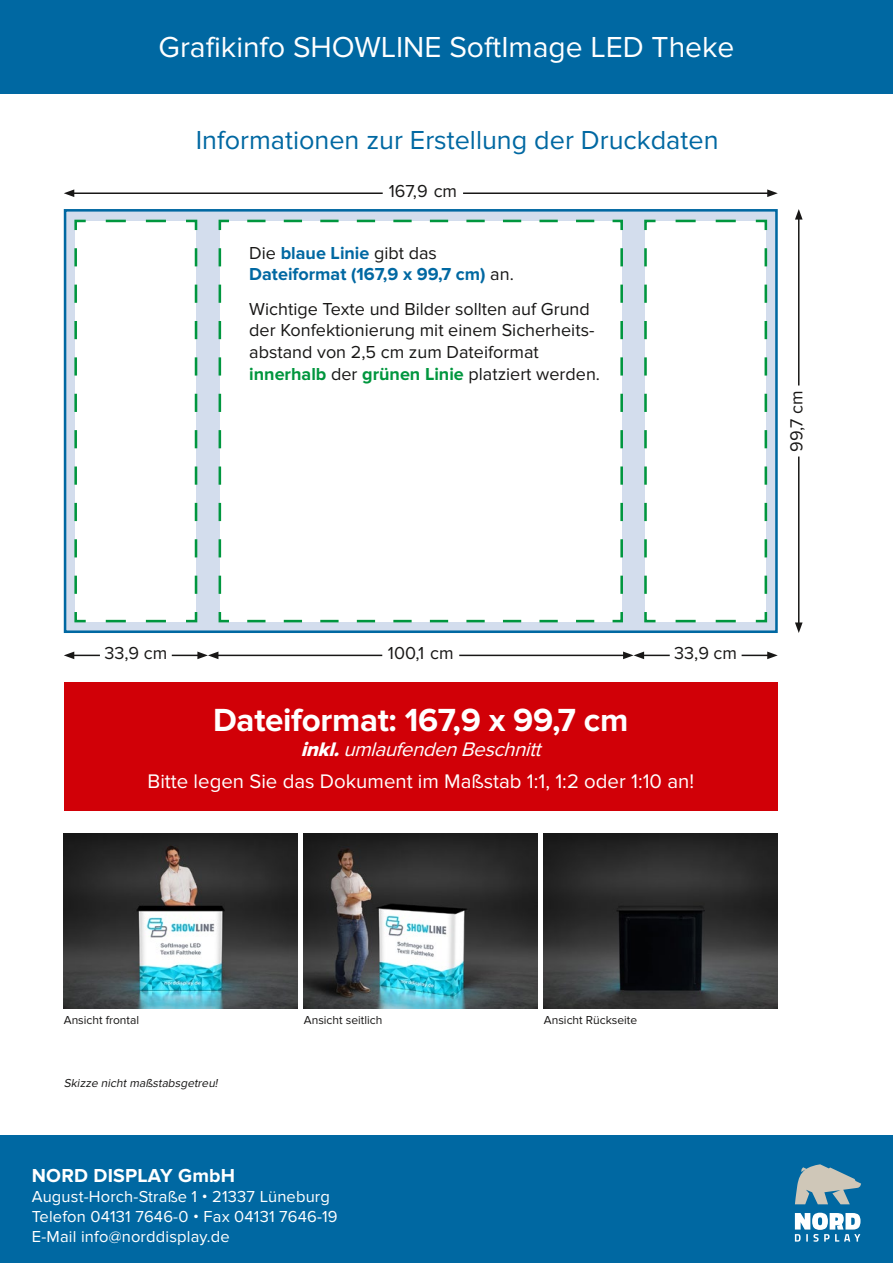
<style>
.page{position:relative;width:893px;height:1263px;background:#fff}
.page>*{position:absolute;margin:0;border:0;box-sizing:border-box;transform-origin:0 0}
.t1{font:700 33.15px "Proxima Nova";letter-spacing:-.01em;color:#fff}
.t2{font:30px "Proxima Nova";color:#fff}
.t3{font:27px "Proxima Nova";color:#0068a2}
.t4{font:20.4px/31.5px "Proxima Nova";color:#fff;text-align:center}
.t5{font:700 19.5px "Proxima Nova";letter-spacing:.01em;color:#fff}
.t6{font:18px/21.6px "Proxima Nova";color:#181716}
.t7{font:700 18px/21.6px "Proxima Nova";color:#0068a2}
.t8{font:16.5px/19.8px "Proxima Nova";letter-spacing:.01em;color:#fff}
.t9{font:12px "Proxima Nova";color:#181716}
.t10{font:italic 12px "Proxima Nova";color:#181716}
.s1{font-weight:400;color:#181716}
.s2{font-weight:700;color:#00963e}
.s3{font-family:"Proxima Nova Extrabld";font-style:italic}
.s4{font-style:italic}
</style>
<div class="page">
<div style="left:0;top:0;width:893px;height:94px;background:#0068a2"></div>
<div style="left:0;top:1135px;width:893px;height:128px;background:#0068a2"></div>
<svg style="left:795px;top:1213px;width:65px;height:29px"></svg>
<svg style="left:795px;top:1164px;width:66px;height:40px"></svg>
<div style="left:64px;top:209px;width:714px;height:424px;background:#d3dded;border:3px solid #0068a2"></div>
<div style="left:644px;top:219px;width:124px;height:404px;background:#fff"></div>
<div style="left:74px;top:219px;width:124px;height:404px;background:#fff"></div>
<div style="left:218px;top:219px;width:405px;height:404px;background:#fff"></div>
<div style="left:64px;top:682px;width:714px;height:128px;background:#d10007"></div>
<svg style="left:64px;top:651px;width:36px;height:8px"></svg>
<svg style="left:742px;top:651px;width:36px;height:8px"></svg>
<hr style="left:216px;top:655px;width:166px;height:1px;background:#181716">
<svg style="left:172px;top:651px;width:46px;height:8px"></svg>
<hr style="left:459px;top:655px;width:166px;height:1px;background:#181716">
<svg style="left:623px;top:651px;width:47px;height:8px"></svg>
<hr style="left:72px;top:192px;width:311px;height:2px;background:#181716">
<svg style="left:64px;top:189px;width:10px;height:8px"></svg>
<hr style="left:463px;top:192px;width:306px;height:2px;background:#181716">
<svg style="left:767px;top:189px;width:11px;height:8px"></svg>
<hr style="left:798px;top:456px;width:1px;height:169px;background:#181716">
<svg style="left:795px;top:622px;width:8px;height:11px"></svg>
<hr style="left:798px;top:217px;width:1px;height:168px;background:#181716">
<svg style="left:795px;top:209px;width:8px;height:11px"></svg>
<img style="left:64px;top:833px;width:234px;height:175px">
<img style="left:304px;top:833px;width:234px;height:175px">
<img style="left:544px;top:833px;width:234px;height:175px">
<h2 class="t2" style="left:159px;top:30px;width:577px">Grafikinfo SHOWLINE SoftImage LED Theke</h2>
<h3 class="t3" style="left:196px;top:124px;width:524px">Informationen zur Erstellung der Druckdaten</h3>
<p class="t6" style="left:389px;top:181px;width:70px">167,9 cm</p>
<p class="t7" style="left:249px;top:242px;width:266px"><span class="s1">Die</span> blaue Linie <span class="s1">gibt das<br></span>Dateiformat (167,9 x 99,7 cm) <span class="s1">an.</span></p>
<p class="t6" style="left:249px;top:298px;width:352px">Wichtige Texte und Bilder sollten auf Grund der Konfektionierung mit einem Sicherheits&shy;abstand von 2,5 cm zum Dateiformat <span class="s2">innerhalb</span> der <span class="s2">grünen Linie</span> platziert werden.</p>
<p class="t6" style="left:786px;top:452px;width:63px;rotate:-90deg">99,7 cm</p>
<p class="t6" style="left:104px;top:643px;width:64px">33,9 cm</p>
<p class="t6" style="left:388px;top:643px;width:67px">100,1 cm</p>
<p class="t6" style="left:674px;top:643px;width:64px">33,9 cm</p>
<h1 class="t1" style="left:213px;top:700px;width:417px">Dateiformat: 167,9 x 99,7 cm</h1>
<p class="t4" style="left:148px;top:734px;width:548px"><span class="s3">inkl.</span><span class="s4">umlaufendenBeschnitt<br></span>Bitte legen Sie das Dokument im Maßstab 1:1, 1:2 oder 1:10 an!</p>
<p class="t9" style="left:64px;top:1013px;width:77px">Ansicht frontal</p>
<p class="t9" style="left:304px;top:1013px;width:80px">Ansicht seitlich</p>
<p class="t9" style="left:544px;top:1013px;width:95px">Ansicht Rückseite</p>
<p class="t10" style="left:64px;top:1075px;width:158px">Skizze nichtmaßstabsgetreu!</p>
<p class="t5" style="left:32px;top:1164px;width:205px">NORD DISPLAY GmbH</p>
<p class="t8" style="left:32px;top:1187px;width:307px">August-Horch-Straße 1 • 21337 Lüneburg<br>Telefon 04131 7646-0 • Fax 04131 7646-19<br>E-Mail info@norddisplay.de</p>
</div>
